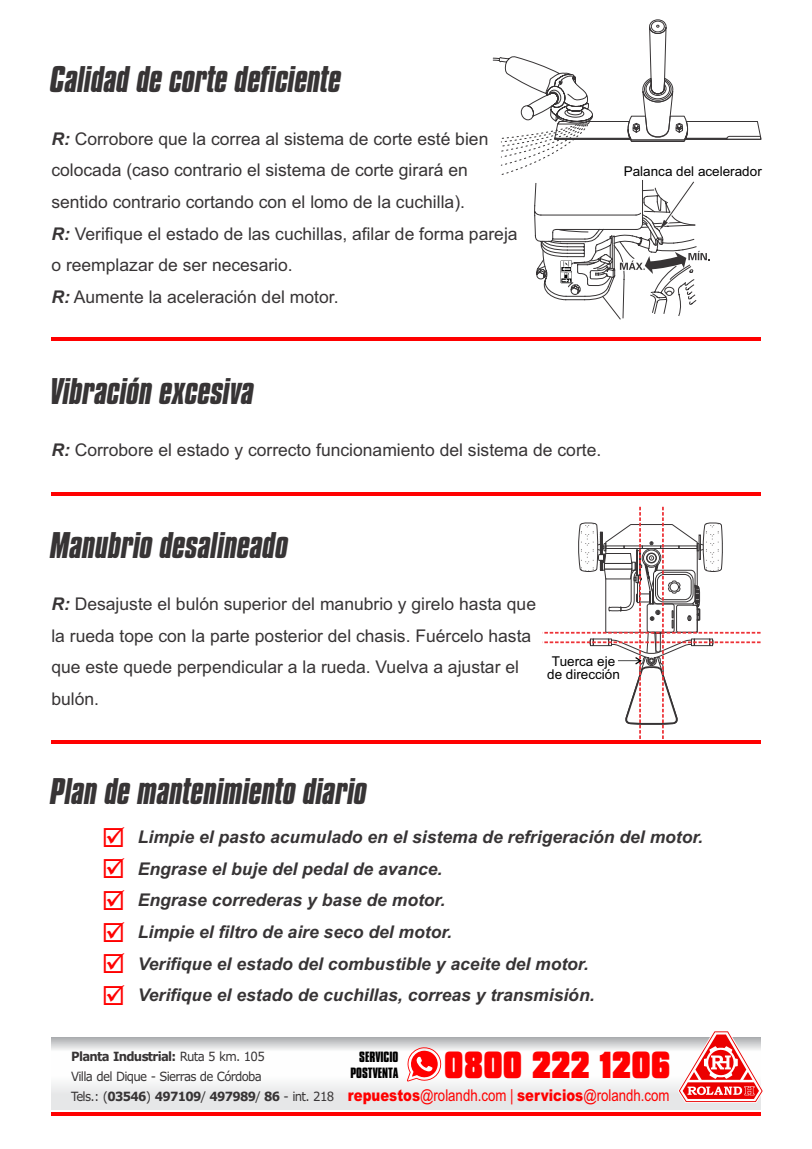
<style>
.page{position:relative;width:812px;height:1149px;background:#fff}
.page>*{position:absolute;margin:0;border:0;box-sizing:border-box;transform-origin:0 0}
.t1{font:900 32.25px "Compacta BT";letter-spacing:.035em;color:#f00;scale:.73 1}
.t2{font:italic 700 31.88px "Compacta BT";letter-spacing:-.005em;color:#373435}
.t3{font:17.5px/31.6px "Arial";color:#373435}
.t4{font:italic 700 17.5px "Arial";color:#373435}
.t5{font:16.25px "Arial";color:#f00;scale:.81 1}
.t6{font:13.5px/13.4px "Arial";color:#000;text-align:center}
.t7{font:12.75px/20px "Verdana";letter-spacing:-.06em;color:#373435;scale:.92 1}
.t8{font:700 12.75px/15.9px "Compacta BT";color:#000;text-align:right}
.s1{font-weight:700;font-style:italic}
.s2{color:#f00}
.s3{font-weight:700}
.s4{font-weight:900}
</style>
<div class="page">
<svg style="left:51px;top:1037px;width:709px;height:71px"></svg>
<svg style="left:492px;top:19px;width:269px;height:301px"></svg>
<svg style="left:542px;top:506px;width:218px;height:233px"></svg>
<svg style="left:677px;top:1031px;width:86px;height:71px"></svg>
<hr style="left:51px;top:337px;width:709px;height:4px;background:#f00">
<hr style="left:51px;top:492px;width:709px;height:4px;background:#f00">
<hr style="left:51px;top:740px;width:709px;height:3px;background:#f00">
<svg style="left:406px;top:1046px;width:37px;height:35px"></svg>
<hr style="left:51px;top:1112px;width:709px;height:3px;background:#f00">
<h2 class="t2" style="left:50px;top:67px;width:292px">Calidad de corte deficiente</h2>
<p class="t3" style="left:51px;top:124px;width:467px"><span class="s1">R:</span> Corrobore que la correa al sistema de corte esté bien colocada (caso contrario el sistema de corte girará en sentido contrario cortando con el lomo de la cuchilla).<br><span class="s1">R:</span> Verifique el estado de las cuchillas, afilar de forma pareja o reemplazar de ser necesario.<br><span class="s1">R:</span> Aumente la aceleración del motor.</p>
<p class="t6" style="left:623px;top:166px;width:139px">Palanca del acelerador</p>
<h2 class="t2" style="left:50px;top:379px;width:205px">Vibración excesiva</h2>
<p class="t3" style="left:51px;top:435px;width:551px"><span class="s1">R:</span> Corrobore el estado y correcto funcionamiento del sistema de corte.</p>
<h2 class="t2" style="left:50px;top:533px;width:239px">Manubrio desalineado</h2>
<p class="t3" style="left:51px;top:589px;width:486px"><span class="s1">R:</span> Desajuste el bulón superior del manubrio y girelo hasta que la rueda tope con la parte posterior del chasis. Fuércelo hasta que este quede perpendicular a la rueda. Vuelva a ajustar el bulón.</p>
<p class="t6" style="left:547px;top:655px;width:74px">Tuerca eje de dirección</p>
<h2 class="t2" style="left:50px;top:779px;width:318px">Plan de mantenimiento diario</h2>
<p class="t4" style="left:102px;top:829px;width:602px"><span class="s2">☑</span> Limpie el pasto acumulado en el sistema de refrigeración del motor.</p>
<p class="t4" style="left:102px;top:861px;width:342px"><span class="s2">☑</span> Engrase el buje del pedal de avance.</p>
<p class="t4" style="left:102px;top:893px;width:345px"><span class="s2">☑</span> Engrase correderas y base de motor.</p>
<p class="t4" style="left:102px;top:924px;width:351px"><span class="s2">☑</span> Limpie el filtro de aire seco del motor.</p>
<p class="t4" style="left:102px;top:956px;width:488px"><span class="s2">☑</span> Verifique el estado del combustible y aceite del motor.</p>
<p class="t4" style="left:102px;top:988px;width:494px"><span class="s2">☑</span> Verifique el estado de cuchillas, correas y transmisión.</p>
<p class="t7" style="left:71px;top:1047px;width:287px"><span class="s3">Planta Industrial:</span> Ruta 5 km. 105<br>Villa del Dique - Sierras de Córdoba<br>Tels.: (<span class="s3">03546</span>) <span class="s3">497109</span>/ <span class="s3">497989</span>/ <span class="s3">86</span> - int. 218</p>
<h1 class="t1" style="left:444px;top:1052px;width:311px">0800 222 1206</h1>
<p class="t8" style="left:350px;top:1050px;width:50px">SERVICIO<br>POSTVENTA</p>
<p class="t5" style="left:348px;top:1088px;width:398px"><span class="s4">repuestos</span>@rolandh.com | <span class="s4">servicios</span>@rolandh.com</p>
</div>
